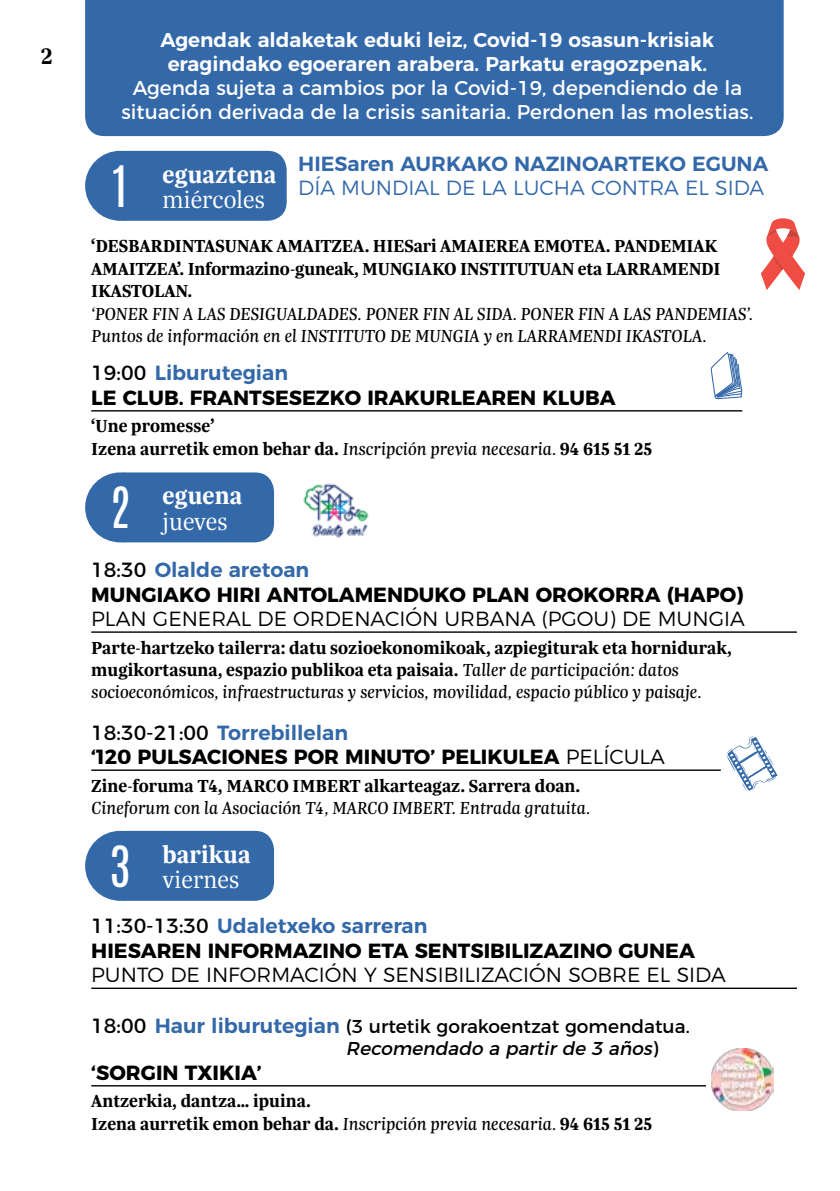
<style>
.page{position:relative;width:840px;height:1191px;background:#fff}
.page>*{position:absolute;margin:0;border:0;box-sizing:border-box;transform-origin:0 0}
.t1{font:47.8px "Antonio";color:#fff}
.t2{font:700 25.4px "Trola";color:#fff}
.t3{font:300 25.4px "Trola";color:#fff}
.t4{font:600 24px "Trola";color:#000}
.t5{font:700 20.4px/24.6px "Montserrat";color:#000}
.t6{font:300 20.4px "Montserrat";color:#000}
.t7{font:600 20.4px/24.6px "Montserrat";color:#3368a9}
.t8{font:300 20.4px "Montserrat";color:#3368a9}
.t9{font:20px/24px "Montserrat";color:#fff;text-align:center}
.t10{font:600 20px/24px "Montserrat";color:#fff;text-align:center}
.t11{font:700 18.6px/22.4px "Trola";color:#000}
.t12{font:italic 18.6px/22.4px "Trola";color:#000}
.t13{font:18.6px/22.4px "Montserrat";color:#000}
.s1{font-weight:400}
.s2{font-weight:600;color:#3368a9}
.s3{font-weight:400;font-style:italic}
.s4{font-weight:300}
.s5{font-weight:400;color:#000}
.s6{font-weight:700;color:#000}
.s7{font-size:20.4px}
.s8{font-weight:600;font-size:20.4px;color:#3368a9}
.s9{font-style:italic}
</style>
<div class="page">
<svg style="left:726px;top:736px;width:51px;height:54px"></svg>
<div style="left:106px;top:151px;width:180px;height:70px;background:#3368a9;border-radius:19px"></div>
<div style="left:85px;top:151px;width:70px;height:70px;background:#3368a9;border-radius:50%"></div>
<hr style="left:91px;top:410px;width:650px;height:1px;background:#000">
<svg style="left:710px;top:352px;width:32px;height:47px"></svg>
<div style="left:106px;top:472px;width:168px;height:70px;background:#3368a9;border-radius:19px"></div>
<div style="left:85px;top:472px;width:70px;height:70px;background:#3368a9;border-radius:50%"></div>
<div style="left:106px;top:831px;width:168px;height:69px;background:#3368a9;border-radius:19px"></div>
<div style="left:85px;top:831px;width:70px;height:69px;background:#3368a9;border-radius:50%"></div>
<hr style="left:91px;top:631px;width:705px;height:2px;background:#000">
<hr style="left:91px;top:987px;width:705px;height:2px;background:#000">
<hr style="left:91px;top:1085px;width:614px;height:1px;background:#000">
<hr style="left:91px;top:769px;width:629px;height:2px;background:#000">
<img style="left:711px;top:1048px;width:62px;height:62px">
<img style="left:303px;top:483px;width:66px;height:56px">
<svg style="left:761px;top:218px;width:43px;height:72px"></svg>
<div style="left:85px;top:0;width:698px;height:136px;background:#3368a9"></div>
<p class="t4" style="left:41px;top:40px;width:14px">2</p>
<p class="t10" style="left:160px;top:26px;width:554px">Agendak aldaketak eduki leiz, Covid-19 osasun-krisiak eragindako egoeraren arabera. Parkatu eragozpenak.</p>
<p class="t9" style="left:121px;top:74px;width:633px">Agenda sujeta a cambios por la Covid-19, dependiendo de la situación derivada de la crisis sanitaria. Perdonen las molestias.</p>
<h1 class="t1" style="left:112px;top:151px;width:17px">1</h1>
<h2 class="t2" style="left:162px;top:157px;width:115px">eguaztena</h2>
<h2 class="t3" style="left:162px;top:183px;width:104px">miércoles</h2>
<p class="t7" style="left:298px;top:149px;width:471px">HIESaren AURKAKO NAZINOARTEKO EGUNA</p>
<p class="t8" style="left:298px;top:172px;width:467px">DÍA MUNDIAL DE LA LUCHA CONTRA EL SIDA</p>
<p class="t11" style="left:91px;top:235px;width:630px">‘DESBARDINTASUNAK AMAITZEA. HIESari AMAIEREA EMOTEA. PANDEMIAK<br>AMAITZEA’. Informazino-guneak, MUNGIAKO INSTITUTUAN eta LARRAMENDI<br>IKASTOLAN.</p>
<p class="t12" style="left:91px;top:302px;width:662px">‘PONER FIN A LAS DESIGUALDADES. PONER FIN AL SIDA. PONER FIN A LAS PANDEMIAS’.<br>Puntos de información en el INSTITUTO DE MUNGIA y en LARRAMENDI IKASTOLA.</p>
<p class="t5" style="left:91px;top:359px;width:525px"><span class="s1">19:00</span> <span class="s2">Liburutegian<br></span>LE CLUB. FRANTSESEZKO IRAKURLEAREN KLUBA</p>
<p class="t11" style="left:91px;top:415px;width:562px">‘Une promesse’<br>Izena aurretik emon behar da. <span class="s3">Inscripción previa necesaria.</span> 94 615 51 25</p>
<h1 class="t1" style="left:110px;top:473px;width:22px">2</h1>
<h2 class="t2" style="left:162px;top:478px;width:81px">eguena</h2>
<h2 class="t3" style="left:162px;top:505px;width:67px">jueves</h2>
<p class="t5" style="left:91px;top:556px;width:653px"><span class="s1">18:30</span> <span class="s2">Olalde aretoan<br></span>MUNGIAKO HIRI ANTOLAMENDUKO PLAN OROKORRA (HAPO)</p>
<p class="t6" style="left:91px;top:603px;width:654px">PLAN GENERAL DE ORDENACIÓN URBANA (PGOU) DE MUNGIA</p>
<p class="t11" style="left:91px;top:636px;width:641px">Parte-hartzeko tailerra: datu sozioekonomikoak, azpiegiturak eta hornidurak, mugikortasuna, espazio publikoa eta paisaia. <span class="s3">Taller de participación: datos socioeconómicos, infraestructuras y servicios, movilidad, espacio público y paisaje.</span></p>
<p class="t5" style="left:91px;top:718px;width:575px"><span class="s1">18:30-21:00</span> <span class="s2">Torrebillelan<br></span>‘120 PULSACIONES POR MINUTO’ PELIKULEA <span class="s4">PELÍCULA</span></p>
<p class="t11" style="left:91px;top:774px;width:490px">Zine-foruma T4, MARCO IMBERT alkarteagaz. Sarrera doan.</p>
<p class="t12" style="left:91px;top:796px;width:500px">Cineforum con la Asociación T4, MARCO IMBERT. Entrada gratuita.</p>
<h1 class="t1" style="left:109px;top:831px;width:23px">3</h1>
<h2 class="t2" style="left:162px;top:837px;width:90px">barikua</h2>
<h2 class="t3" style="left:162px;top:863px;width:78px">viernes</h2>
<p class="t7" style="left:91px;top:912px;width:337px"><span class="s5">11:30-13:30</span> Udaletxeko sarreran<br><span class="s6">HIESAREN</span></p>
<p class="t5" style="left:207px;top:936px;width:15px">INFORMAZINO</p>
<p class="t5" style="left:367px;top:936px;width:15px">ETA</p>
<p class="t5" style="left:414px;top:936px;width:14px">SENTSIBILIZAZINO</p>
<p class="t5" style="left:618px;top:936px;width:17px">GUNEA</p>
<p class="t6" style="left:91px;top:959px;width:15px">PUN</p>
<p class="t6" style="left:137px;top:959px;width:119px">TODE INFORMACIÓN</p>
<p class="t6" style="left:364px;top:959px;width:83px">Y SENSIBILI</p>
<p class="t6" style="left:480px;top:959px;width:28px">ZACIÓN</p>
<p class="t6" style="left:568px;top:959px;width:28px">SOBRE</p>
<p class="t6" style="left:646px;top:959px;width:44px">EL SIDA</p>
<p class="t13" style="left:346px;top:1013px;width:345px;text-indent:-254px"><span class="s7">18:00</span> <span class="s8">Haur liburutegian</span> (3 urtetik gorakoentzat gomendatua.<br><span class="s9">Recomendado a partirde 3 años</span>)</p>
<p class="t5" style="left:91px;top:1058px;width:172px">‘SORGIN TXIKIA’</p>
<p class="t11" style="left:91px;top:1089px;width:562px">Antzerkia, dantza… ipuina.<br>Izena aurretik emon behar da. <span class="s3">Inscripción previa necesaria.</span> 94 615 51 25</p>
</div>
